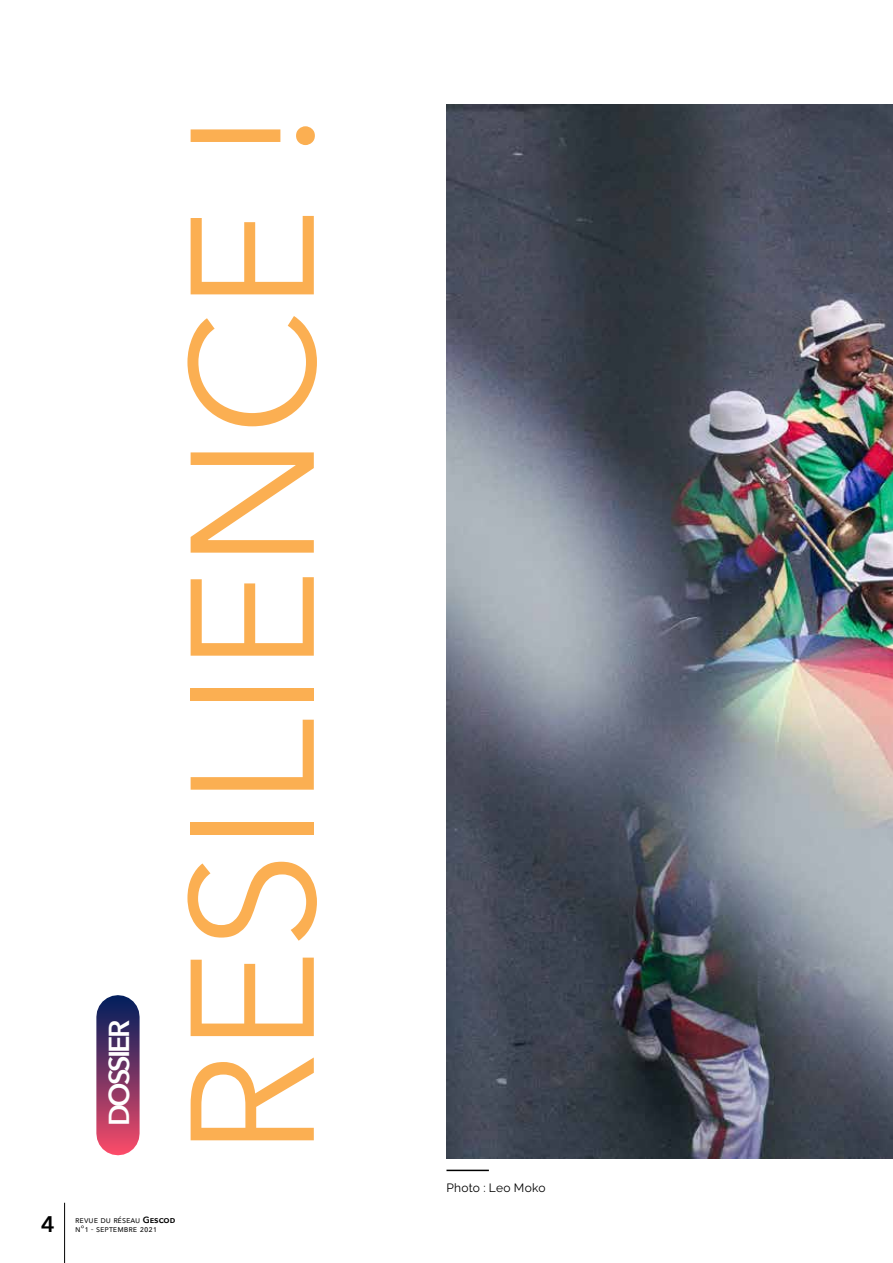
<style>
.page{position:relative;width:893px;height:1263px;background:#fff}
.page>*{position:absolute;margin:0;border:0;box-sizing:border-box;transform-origin:0 0}
.t1{font:174px "Avenir Next";color:#fbaf52}
.t2{font:600 28.8px "Avenir Next";letter-spacing:-.1em;color:#fff}
.t3{font:600 22.5px "Avenir Next";color:#000}
.t4{font:12px "Raleway";letter-spacing:.015em;color:#000}
.t5{font:9px/9px "Avenir Next";color:#000}
.s1{font-weight:600}
</style>
<div class="page">
<hr style="left:64px;top:1203px;width:1px;height:60px;background:#000">
<div style="left:96px;top:1017px;width:44px;height:117px;background:linear-gradient(to bottom,#1b245e,#d74567)"></div>
<hr style="left:446px;top:1170px;width:43px;height:1px;background:#000">
<img style="left:446px;top:105px;width:447px;height:1053px">
<h2 class="t2" style="left:94px;top:1126px;width:108px;rotate:-90deg">DOSSIER</h2>
<h1 class="t1" style="left:106px;top:1157px;width:1051px;rotate:-90deg">RESILIENCE !</h1>
<h3 class="t3" style="left:41px;top:1205px;width:15px">4</h3>
<p class="t5" style="left:75px;top:1215px;width:102px">revue du réseau <span class="s1">Gescod </span>n°1 - septembre 2021</p>
<h3 class="t4" style="left:446px;top:1181px;width:101px">Photo : Leo Moko</h3>
</div>
